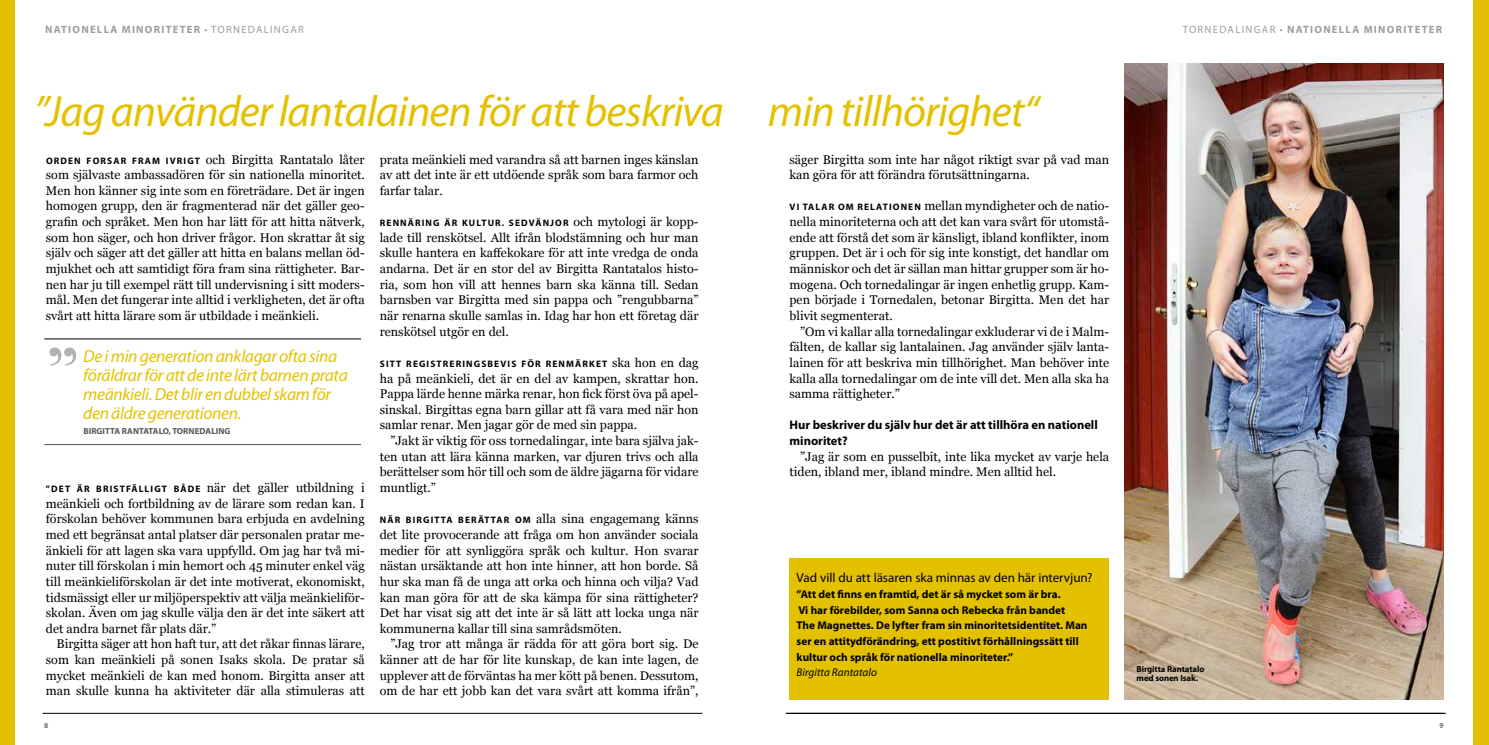
<style>
.page{position:relative;width:1489px;height:745px;background:#fff}
.page>*{position:absolute;margin:0;border:0;box-sizing:border-box;transform-origin:0 0}
.t1{font:italic 43.75px "Myriad Pro";letter-spacing:-.02em;color:#e4c100}
.t2{font:italic 17.5px/18.8px "Myriad Pro";letter-spacing:-.02em;color:#e4c100}
.t3{font:13.12px "Myriad Pro";letter-spacing:-.005em;color:#000}
.t4{font:12.5px/15.6px "Georgia";color:#000;text-align:justify}
.t5{font:700 12.5px/15.6px "Myriad Pro";color:#000}
.t6{font:700 11.25px/15.6px "Myriad Pro";color:#000}
.t7{font:italic 11.25px "Myriad Pro";color:#000}
.t8{font:700 10.62px "Myriad Pro";letter-spacing:.12em;color:#9d9d9c}
.t9{font:700 9.38px "Myriad Pro";letter-spacing:.12em;color:#000}
.t10{font:700 8.75px/8.8px "Myriad Pro";letter-spacing:-.01em;color:#000}
.t11{font:700 8.75px "Myriad Pro";letter-spacing:.01em;color:#575756}
.t12{font:700 7.5px "Myriad Pro";color:#706f6f}
.s1{font-weight:400}
.s2{font-family:"Myriad Pro";font-weight:700;font-size:9.38px}
.s3{font-family:"Georgia";font-weight:400;font-size:12.5px}
</style>
<div class="page">
<hr style="left:785px;top:712px;width:660px;height:1px;background:#000">
<hr style="left:43px;top:712px;width:659px;height:1px;background:#000">
<div style="left:0;top:0;width:14px;height:744px;background:#e4c100"></div>
<div style="left:1472px;top:0;width:16px;height:744px;background:#e4c100"></div>
<img style="left:1124px;top:64px;width:319px;height:635px">
<div style="left:789px;top:558px;width:320px;height:141px;background:#e4c100"></div>
<hr style="left:44px;top:338px;width:317px;height:1px;background:#000">
<hr style="left:44px;top:444px;width:317px;height:1px;background:#575756">
<svg style="left:49px;top:347px;width:27px;height:18px"></svg>
<p class="t8" style="left:45px;top:23px;width:260px">NATIONELLA MINORITETER <span class="s1">• TORNEDALINGAR</span></p>
<p class="t8" style="left:1182px;top:23px;width:261px"><span class="s1">TORNEDALINGAR •</span> NATIONELLA MINORITETER</p>
<h1 class="t1" style="left:34px;top:88px;width:1005px">”Jag använder lantalainen för att beskriva min tillhörighet“</h1>
<p class="t4" style="left:46px;top:151px;width:320px"><span class="s2">ORDEN FORSAR FRAM IVRIGT</span> och Birgitta Rantatalo låter som självaste ambassadören för sin nationella minoritet.<br>Men hon känner sig inte som en företrädare. Det är ingen homogen grupp, den är fragmenterad när det gäller geo&shy;grafin och språket. Men hon har lätt för att hitta nätverk, som hon säger, och hon driver frågor. Hon skrattar åt sig själv och säger att det gäller att hitta en balans mellan öd&shy;mjukhet och att samtidigt föra fram sina rättigheter. Bar&shy;nen har ju till exempel rätt till undervisning i sitt moders&shy;mål. Men det fungerar inte alltid i verkligheten, det är ofta svårt att hitta lärare som är utbildade i meänkieli.</p>
<h2 class="t2" style="left:83px;top:347px;width:266px">De i min generation anklagar ofta sina föräldrar för att de inte lärt barnen prata meänkieli. Det blir en dubbel skam för den äldre generationen.</h2>
<p class="t11" style="left:83px;top:425px;width:149px">BIRGITTA RANTATALO, TORNEDALING</p>
<p class="t4" style="left:46px;top:480px;width:320px"><span class="s2">”DET ÄR BRISTFÄLLIGT BÅDE</span> när det gäller utbildning i meänkieli och fortbildning av de lärare som redan kan. I förskolan behöver kommunen bara erbjuda en avdelning med ett begränsat antal platser där personalen pratar me&shy;änkieli för att lagen ska vara uppfylld. Om jag har två mi&shy;nuter till förskolan i min hemort och 45 minuter enkel väg till meänkieliförskolan är det inte motiverat, ekonomiskt, tidsmässigt eller ur miljöperspektiv att välja meänkieliför&shy;skolan. Även om jag skulle välja den är det inte säkert att det andra barnet får plats där.”</p>
<p class="t4" style="left:46px;top:636px;width:320px;text-indent:11px">Birgitta säger att hon haft tur, att det råkar finnas lärare, som kan meänkieli på sonen Isaks skola. De pratar så mycket meänkieli de kan med honom. Birgitta anser att man skulle kunna ha aktiviteter där alla stimuleras att</p>
<p class="t12" style="left:44px;top:721px;width:6px">8</p>
<p class="t4" style="left:380px;top:151px;width:320px">prata meänkieli med varandra så att barnen inges känslan av att det inte är ett utdöende språk som bara farmor och farfar talar.</p>
<p class="t9" style="left:380px;top:217px;width:320px">RENNÄRING ÄR KULTUR. SEDVÄNJOR <span class="s3">och mytologi är kopp-</span></p>
<p class="t4" style="left:380px;top:230px;width:320px">lade till renskötsel. Allt ifrån blodstämning och hur man skulle hantera en kaffekokare för att inte vredga de onda andarna. Det är en stor del av Birgitta Rantatalos histo&shy;ria, som hon vill att hennes barn ska känna till. Sedan barnsben var Birgitta med sin pappa och ”rengubbarna” när renarna skulle samlas in. Idag har hon ett företag där renskötsel utgör en del.</p>
<p class="t9" style="left:380px;top:358px;width:320px">SITT REGISTRERINGSBEVIS FÖR RENMÄRKET <span class="s3">ska hon en dag</span></p>
<p class="t4" style="left:380px;top:370px;width:320px">ha på meänkieli, det är en del av kampen, skrattar hon.<br>Pappa lärde henne märka renar, hon fick först öva på apel&shy;sinskal. Birgittas egna barn gillar att få vara med när hon samlar renar. Men jagar gör de med sin pappa.</p>
<p class="t4" style="left:380px;top:433px;width:320px;text-indent:11px">”Jakt är viktig för oss tornedalingar, inte bara själva jak&shy;ten utan att lära känna marken, var djuren trivs och alla berättelser som hör till och som de äldre jägarna för vidare muntligt.”</p>
<p class="t4" style="left:380px;top:511px;width:320px"><span class="s2">NÄR BIRGIT TA BERÄT TAR OM</span> alla sina engagemang känns det lite provocerande att fråga om hon använder sociala medier för att synliggöra språk och kultur. Hon svarar nästan ursäktande att hon inte hinner, att hon borde. Så hur ska man få de unga att orka och hinna och vilja? Vad kan man göra för att de ska kämpa för sina rättigheter?<br>Det har visat sig att det inte är så lätt att locka unga när kommunerna kallar till sina samrådsmöten.</p>
<p class="t4" style="left:380px;top:636px;width:320px;text-indent:11px">”Jag tror att många är rädda för att göra bort sig. De känner att de har för lite kunskap, de kan inte lagen, de upplever att de förväntas ha mer kött på benen. Dessutom, om de har ett jobb kan det vara svårt att komma ifrån”,</p>
<p class="t4" style="left:789px;top:151px;width:321px">säger Birgitta som inte har något riktigt svar på vad man kan göra för att förändra förutsättningarna.</p>
<p class="t4" style="left:789px;top:198px;width:321px"><span class="s2">VI TALAR OM RELATIONEN</span> mellan myndigheter och de natio&shy;nella minoriteterna och att det kan vara svårt för utomstå&shy;ende att förstå det som är känsligt, ibland konflikter, inom gruppen. Det är i och för sig inte konstigt, det handlar om människor och det är sällan man hittar grupper som är ho&shy;mogena. Och tornedalingar är ingen enhetlig grupp. Kam&shy;pen började i Tornedalen, betonar Birgitta. Men det har blivit segmenterat.</p>
<p class="t4" style="left:789px;top:323px;width:321px;text-indent:11px">”Om vi kallar alla tornedalingar exkluderar vi de i Malm&shy;fälten, de kallar sig lantalainen. Jag använder själv lanta&shy;lainen för att beskriva min tillhörighet. Man behöver inte kalla alla tornedalingar om de inte vill det. Men alla ska ha samma rättigheter.”</p>
<p class="t5" style="left:789px;top:417px;width:310px">Hur beskriver du själv hur det är att tillhöra en nationell minoritet?</p>
<p class="t4" style="left:789px;top:448px;width:321px;text-indent:11px">”Jag är som en pusselbit, inte lika mycket av varje hela tiden, ibland mer, ibland mindre. Men alltid hel.</p>
<p class="t3" style="left:796px;top:570px;width:297px">Vad vill du att läsaren ska minnas av den här intervjun?</p>
<p class="t6" style="left:796px;top:586px;width:292px">”Att det finns en framtid, det är så mycket som är bra.<br>Vi har förebilder, som Sanna och Rebecka från bandet<br>The Magnettes. De lyfter fram sin minoritetsidentitet. Man ser en attitydförändring, ett postitivt förhållningssätt till kultur och språk för nationella minoriteter.”</p>
<p class="t7" style="left:796px;top:666px;width:82px">Birgitta Rantatalo</p>
<p class="t10" style="left:1136px;top:664px;width:69px">Birgitta Rantatalo med sonen Isak.</p>
<p class="t12" style="left:1439px;top:720px;width:6px">9</p>
</div>
